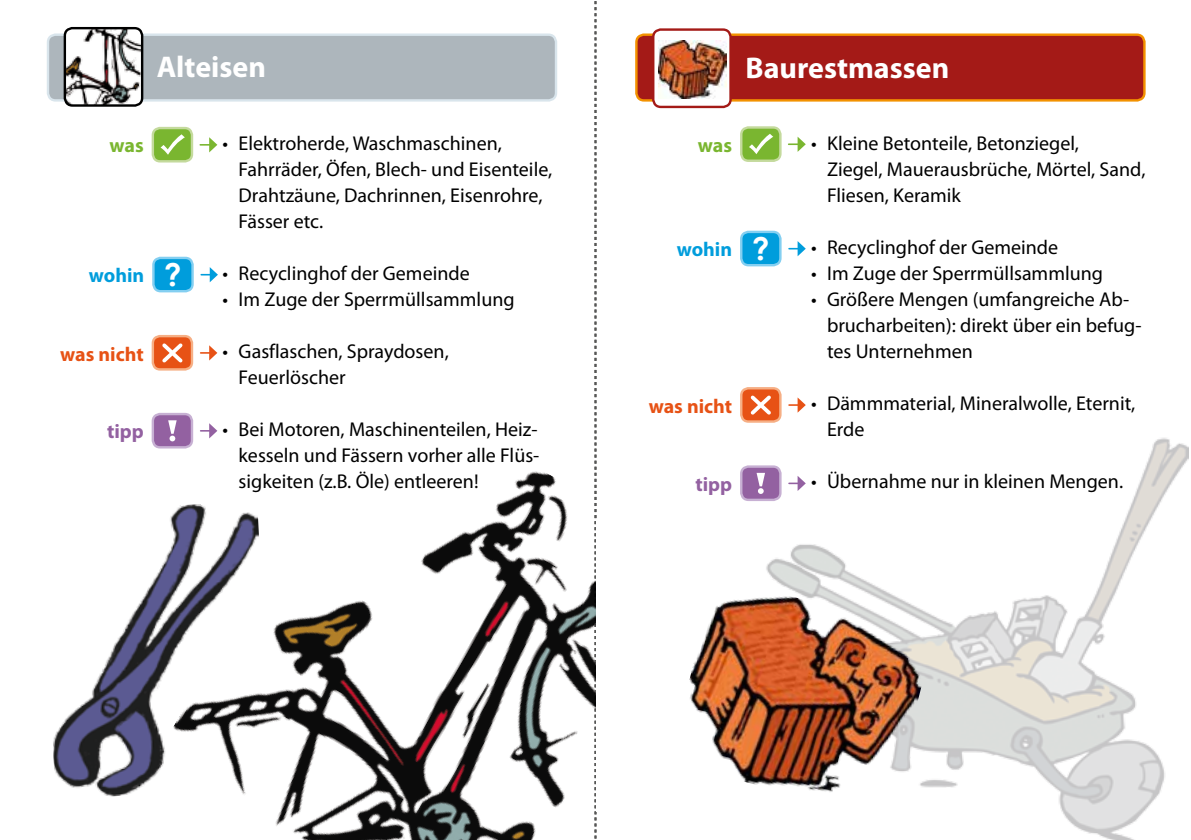
<style>
.page{position:relative;width:1191px;height:840px;background:#fff}
.page>*{position:absolute;margin:0;border:0;box-sizing:border-box;transform-origin:0 0}
.t1{font:700 30px "Myriad Pro";color:#fff}
.t2{font:20px/26px "Myriad Pro";color:#000}
.t3{font:700 20px "Myriad Pro";color:#e75215}
.t4{font:700 20px "Myriad Pro";color:#009ddc}
.t5{font:700 20px "Myriad Pro";color:#9361a1}
.t6{font:700 20px "Myriad Pro";letter-spacing:-.005em;color:#7ab630}
.s1{font-family:"Century Gothic";font-size:31px;color:#fff}
</style>
<div class="page">
<svg style="left:594px;top:1px;width:2px;height:372px"></svg>
<div style="left:636px;top:35px;width:508px;height:65px;background:#a41a17;border-radius:8px"></div>
<div style="left:635px;top:33px;width:510px;height:68px;border:2px solid #f39200;border-radius:8px"></div>
<div style="left:653px;top:30px;width:77px;height:77px;background:#fff;border-radius:8px"></div>
<img style="left:658px;top:41px;width:69px;height:57px">
<div style="left:652px;top:28px;width:79px;height:80px;border:2px solid #a41a17;border-radius:8px"></div>
<div style="left:741px;top:232px;width:39px;height:33px;background:#009ddc;border-radius:7px"></div>
<div style="left:740px;top:230px;width:41px;height:36px;border:2px solid #84cff1;border-radius:7px"></div>
<svg style="left:789px;top:241px;width:16px;height:15px"></svg>
<svg style="left:788px;top:136px;width:17px;height:16px"></svg>
<div style="left:741px;top:127px;width:39px;height:34px;background:#7ab630;border-radius:7px"></div>
<div style="left:740px;top:126px;width:41px;height:36px;border:2px solid #c4da9d;border-radius:7px"></div>
<svg style="left:749px;top:134px;width:24px;height:20px"></svg>
<div style="left:741px;top:388px;width:39px;height:33px;background:#e75215;border-radius:7px"></div>
<div style="left:740px;top:387px;width:41px;height:35px;border:2px solid #f6af85;border-radius:7px"></div>
<div style="left:48px;top:35px;width:508px;height:65px;background:#adb6bc;border-radius:8px"></div>
<div style="left:47px;top:33px;width:510px;height:68px;border:2px solid #d9e5ec;border-radius:8px"></div>
<img style="left:65px;top:28px;width:77px;height:76px">
<div style="left:64px;top:27px;width:79px;height:80px;border:2px solid #000;border-radius:8px"></div>
<img style="left:154px;top:376px;width:597px;height:463px">
<svg style="left:201px;top:345px;width:16px;height:15px"></svg>
<div style="left:153px;top:336px;width:39px;height:33px;background:#e75215;border-radius:7px"></div>
<div style="left:152px;top:335px;width:41px;height:35px;border:2px solid #f6af85;border-radius:7px"></div>
<svg style="left:162px;top:343px;width:21px;height:20px"></svg>
<div style="left:153px;top:258px;width:39px;height:33px;background:#009ddc;border-radius:7px"></div>
<div style="left:152px;top:256px;width:42px;height:36px;border:2px solid #84cff1;border-radius:7px"></div>
<svg style="left:201px;top:267px;width:17px;height:15px"></svg>
<svg style="left:200px;top:137px;width:17px;height:15px"></svg>
<div style="left:153px;top:128px;width:39px;height:33px;background:#7ab630;border-radius:7px"></div>
<div style="left:152px;top:127px;width:41px;height:35px;border:2px solid #c4da9d;border-radius:7px"></div>
<svg style="left:161px;top:134px;width:24px;height:21px"></svg>
<svg style="left:201px;top:423px;width:16px;height:15px"></svg>
<div style="left:153px;top:414px;width:39px;height:33px;background:#9361a1;border-radius:7px"></div>
<div style="left:152px;top:412px;width:41px;height:36px;border:2px solid #c7b0d3;border-radius:7px"></div>
<svg style="left:168px;top:420px;width:9px;height:21px"></svg>
<div style="left:597px;top:519px;width:102px;height:292px;background:#fff"></div>
<img style="left:53px;top:501px;width:219px;height:297px">
<img style="left:745px;top:393px;width:443px;height:446px">
<img style="left:689px;top:577px;width:246px;height:233px">
<h1 class="t1" style="left:157px;top:47px;width:111px">Alteisen</h1>
<p class="t6" style="left:109px;top:133px;width:36px">was</p>
<p class="t4" style="left:89px;top:262px;width:94px">wohin <span class="s1">?</span></p>
<p class="t3" style="left:60px;top:340px;width:85px">was nicht</p>
<p class="t5" style="left:107px;top:418px;width:38px">tipp</p>
<p class="t2" style="left:239px;top:130px;width:315px;text-indent:-16px">• Elektroherde, Waschmaschinen,<br>Fahrräder, Öfen, Blech- und Eisenteile,<br>Drahtzäune, Dachrinnen, Eisenrohre,<br>Fässer etc.</p>
<p class="t2" style="left:223px;top:260px;width:249px">• Recyclinghof der Gemeinde</p>
<p class="t2" style="left:223px;top:286px;width:293px">• Im Zuge der Sperrmüllsammlung</p>
<p class="t2" style="left:239px;top:338px;width:212px;text-indent:-16px">• Gasflaschen, Spraydosen,<br>Feuerlöscher</p>
<p class="t2" style="left:239px;top:416px;width:302px;text-align:justify;text-indent:-16px">• Bei Motoren, Maschinenteilen, Heiz&shy;kesseln und Fässern vorher alle Flüs&shy;sigkeiten (z.B. Öle) entleeren!</p>
<h1 class="t1" style="left:745px;top:49px;width:205px">Baurestmassen</h1>
<p class="t6" style="left:698px;top:132px;width:36px">was</p>
<p class="t4" style="left:677px;top:236px;width:94px">wohin <span class="s1">?</span></p>
<p class="t3" style="left:648px;top:392px;width:85px">was nicht</p>
<p class="t5" style="left:695px;top:471px;width:38px">tipp</p>
<p class="t2" style="left:827px;top:130px;width:320px;text-indent:-16px">• Kleine Betonteile, Betonziegel,<br>Ziegel, Mauerausbrüche, Mörtel, Sand,<br>Fliesen, Keramik</p>
<p class="t2" style="left:811px;top:234px;width:249px">• Recyclinghof der Gemeinde</p>
<p class="t2" style="left:811px;top:260px;width:293px">• Im Zuge der Sperrmüllsammlung</p>
<p class="t2" style="left:827px;top:286px;width:316px;text-indent:-16px">• Größere Mengen (umfangreiche Ab&shy;brucharbeiten): direkt über ein befug&shy;tes Unternehmen</p>
<p class="t2" style="left:827px;top:390px;width:310px;text-indent:-16px">• Dämmmaterial, Mineralwolle, Eternit,<br>Erde</p>
<p class="t2" style="left:811px;top:468px;width:314px">• Übernahme nur in kleinen Mengen.</p>
</div>
